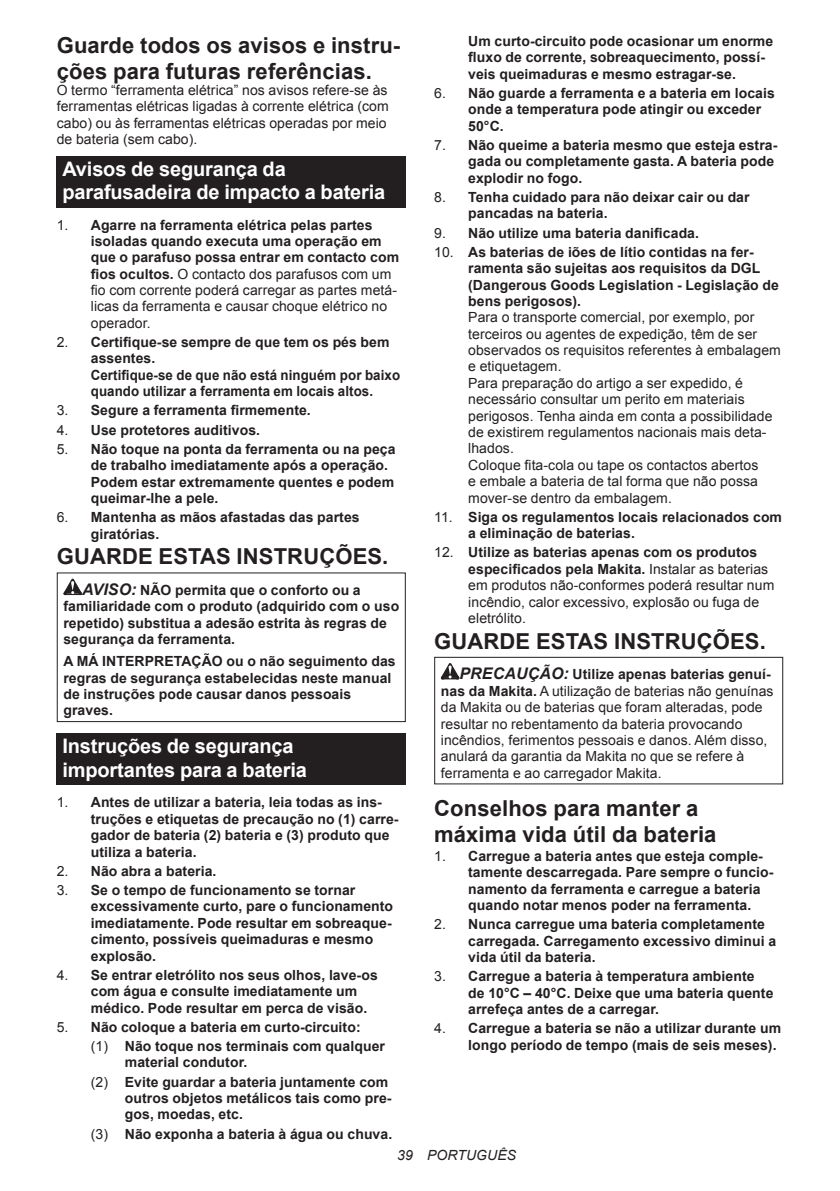
<style>
.page{position:relative;width:840px;height:1191px;background:#fff}
.page>*{position:absolute;margin:0;border:0;box-sizing:border-box;transform-origin:0 0}
.t1{font:700 22px/25.8px "Arial";letter-spacing:.005em;color:#231f20}
.t2{font:700 20px/23.4px "Arial";letter-spacing:-.01em;color:#fff}
.t3{font:700 14px/16.4px "Arial";letter-spacing:.005em;color:#231f20}
.t4{font:14px/16.4px "Arial";letter-spacing:.005em;color:#231f20}
.t5{font:italic 14px "Arial";letter-spacing:.005em;color:#231f20}
.s1{font-weight:400}
.s2{font-style:italic;font-size:16px}
.s3{font-weight:700}
.s4{font-weight:700;font-style:italic;font-size:16px}
</style>
<div class="page">
<div style="left:57px;top:155px;width:348px;height:52px;background:#231f20"></div>
<svg style="left:63px;top:578px;width:19px;height:17px"></svg>
<div style="left:57px;top:572px;width:348px;height:150px;border:1px solid #231f20"></div>
<div style="left:57px;top:733px;width:348px;height:52px;background:#231f20"></div>
<svg style="left:440px;top:663px;width:19px;height:16px"></svg>
<div style="left:434px;top:657px;width:348px;height:127px;border:1px solid #231f20"></div>
<h1 class="t1" style="left:57px;top:33px;width:345px">Guarde todos os avisos e instru&shy;ções para futuras referências.</h1>
<p class="t4" style="left:57px;top:82px;width:333px">O termo “ferramenta elétrica” nos avisos refere-se às ferramentas elétricas ligadas à corrente elétrica (com cabo) ou às ferramentas elétricas operadas por meio de bateria (sem cabo).</p>
<h2 class="t2" style="left:62px;top:157px;width:324px">Avisos de segurança da parafusadeira de impacto a bateria</h2>
<p class="t3" style="left:91px;top:217px;width:309px;text-indent:-34px"><span class="s1">1.</span> Agarre na ferramenta elétrica pelas partes isoladas quando executa uma operação em que o parafuso possa entrar em contacto com fios ocultos. <span class="s1">O contacto dos parafusos com um fio com corrente poderá carregar as partes metá&shy;licas da ferramenta e causar choque elétrico no operador.</span></p>
<p class="t3" style="left:91px;top:334px;width:310px;text-indent:-34px"><span class="s1">2.</span> Certifique-se sempre de que tem os pés bem assentes.<br>Certifique-se de que não está ninguém por baixo quando utilizar a ferramenta em locais altos.</p>
<p class="t3" style="left:57px;top:403px;width:255px"><span class="s1">3.</span> Segure a ferramenta firmemente.</p>
<p class="t3" style="left:57px;top:422px;width:205px"><span class="s1">4.</span> Use protetores auditivos.</p>
<p class="t3" style="left:91px;top:441px;width:306px;text-indent:-34px"><span class="s1">5.</span> Não toque na ponta da ferramenta ou na peça de trabalho imediatamente após a operação.<br>Podem estar extremamente quentes e podem queimar-lhe a pele.</p>
<p class="t3" style="left:91px;top:509px;width:270px;text-indent:-34px"><span class="s1">6.</span> Mantenha as mãos afastadas das partes giratórias.</p>
<h1 class="t1" style="left:57px;top:544px;width:333px">GUARDE ESTAS INSTRUÇÕES.</h1>
<p class="t3" style="left:63px;top:582px;width:337px;text-indent:19px"><span class="s2">AVISO:</span> NÃO permita que o conforto ou a familiaridade com o produto (adquirido com o uso repetido) substitua a adesão estrita às regras de segurança da ferramenta.</p>
<p class="t3" style="left:63px;top:653px;width:333px">A MÁ INTERPRETAÇÃO ou o não seguimento das regras de segurança estabelecidas neste manual de instruções pode causar danos pessoais graves.</p>
<h2 class="t2" style="left:62px;top:735px;width:246px">Instruções de segurança importantes para a bateria</h2>
<p class="t3" style="left:91px;top:794px;width:309px;text-indent:-34px"><span class="s1">1.</span> Antes de utilizar a bateria, leia todas as ins&shy;truções e etiquetas de precaução no (1) carre&shy;gador de bateria (2) bateria e (3) produto que utiliza a bateria.</p>
<p class="t3" style="left:57px;top:863px;width:161px"><span class="s1">2.</span> Não abra a bateria.</p>
<p class="t3" style="left:91px;top:882px;width:304px;text-indent:-34px"><span class="s1">3.</span> Se o tempo de funcionamento se tornar excessivamente curto, pare o funcionamento imediatamente. Pode resultar em sobreaque&shy;cimento, possíveis queimaduras e mesmo explosão.</p>
<p class="t3" style="left:91px;top:967px;width:288px;text-indent:-34px"><span class="s1">4.</span> Se entrar eletrólito nos seus olhos, lave-os com água e consulte imediatamente um médico. Pode resultar em perca de visão.</p>
<p class="t3" style="left:91px;top:1017px;width:295px;line-height:19.2px;text-indent:-34px"><span class="s1">5.</span> Não coloque a bateria em curto-circuito:<br><span class="s1">(1)</span> Não toque nos terminais com qualquer</p>
<p class="t3" style="left:91px;top:1053px;width:299px;line-height:19.2px;text-indent:34px">material condutor.<br><span class="s1">(2)</span> Evite guardar a bateria juntamente com</p>
<p class="t3" style="left:125px;top:1090px;width:268px">outros objetos metálicos tais como pre&shy;gos, moedas, etc.</p>
<p class="t3" style="left:91px;top:1125px;width:303px"><span class="s1">(3)</span> Não exponha a bateria à água ou chuva.</p>
<p class="t3" style="left:468px;top:33px;width:306px">Um curto-circuito pode ocasionar um enorme fluxo de corrente, sobreaquecimento, possí&shy;veis queimaduras e mesmo estragar-se.</p>
<p class="t3" style="left:468px;top:85px;width:308px;text-indent:-34px"><span class="s1">6.</span> Não guarde a ferramenta e a bateria em locais onde a temperatura pode atingir ou exceder<br>50°C.</p>
<p class="t3" style="left:468px;top:137px;width:310px;text-indent:-34px"><span class="s1">7.</span> Não queime a bateria mesmo que esteja estra&shy;gada ou completamente gasta. A bateria pode explodir no fogo.</p>
<p class="t3" style="left:468px;top:189px;width:283px;text-indent:-34px"><span class="s1">8.</span> Tenha cuidado para não deixar cair ou dar pancadas na bateria.</p>
<p class="t3" style="left:434px;top:225px;width:266px"><span class="s1">9.</span> Não utilize uma bateria danificada.</p>
<p class="t3" style="left:468px;top:244px;width:312px;text-indent:-34px"><span class="s1">10.</span> As baterias de iões de lítio contidas na fer&shy;ramenta são sujeitas aos requisitos da DGL (Dangerous Goods Legislation - Legislação de bens perigosos).</p>
<p class="t4" style="left:468px;top:309px;width:314px">Para o transporte comercial, por exemplo, por terceiros ou agentes de expedição, têm de ser observados os requisitos referentes à embalagem e etiquetagem.<br>Para preparação do artigo a ser expedido, é necessário consultar um perito em materiais perigosos. Tenha ainda em conta a possibilidade de existirem regulamentos nacionais mais deta&shy;lhados.<br>Coloque fita-cola ou tape os contactos abertos<br>e embale a bateria de tal forma que não possa mover-se dentro da embalagem.</p>
<p class="t3" style="left:468px;top:509px;width:315px;text-indent:-34px"><span class="s1">11.</span> Siga os regulamentos locais relacionados com a eliminação de baterias.</p>
<p class="t4" style="left:468px;top:544px;width:307px;text-indent:-34px">12. <span class="s3">Utilize as baterias apenas com os produtos especificados pela Makita.</span> Instalar as baterias em produtos não-conformes poderá resultar num incêndio, calor excessivo, explosão ou fuga de eletrólito.</p>
<h1 class="t1" style="left:434px;top:629px;width:333px">GUARDE ESTAS INSTRUÇÕES.</h1>
<p class="t4" style="left:440px;top:666px;width:334px;text-indent:19px"><span class="s4">PRECAUÇÃO:</span> <span class="s3">Utilize apenas baterias genuí&shy;nas da Makita.</span> A utilização de baterias não genuínas da Makita ou de baterias que foram alteradas, pode resultar no rebentamento da bateria provocando incêndios, ferimentos pessoais e danos. Além disso, anulará da garantia da Makita no que se refere à ferramenta e ao carregador Makita.</p>
<h1 class="t1" style="left:434px;top:796px;width:284px">Conselhos para manter a máxima vida útil da bateria</h1>
<p class="t3" style="left:468px;top:848px;width:306px;text-indent:-34px"><span class="s1">1.</span> Carregue a bateria antes que esteja comple&shy;tamente descarregada. Pare sempre o funcio&shy;namento da ferramenta e carregue a bateria quando notar menos poder na ferramenta.</p>
<p class="t3" style="left:468px;top:916px;width:309px;text-indent:-34px"><span class="s1">2.</span> Nunca carregue uma bateria completamente carregada. Carregamento excessivo diminui a vida útil da bateria.</p>
<p class="t3" style="left:468px;top:968px;width:306px;text-indent:-34px"><span class="s1">3.</span> Carregue a bateria à temperatura ambiente de 10°C – 40°C. Deixe que uma bateria quente arrefeça antes de a carregar.</p>
<p class="t3" style="left:468px;top:1020px;width:314px;text-indent:-34px"><span class="s1">4.</span> Carregue a bateria se não a utilizar durante um longo período de tempo (mais de seis meses).</p>
<p class="t5" style="left:397px;top:1146px;width:120px">39 PORTUGUÊS</p>
</div>
